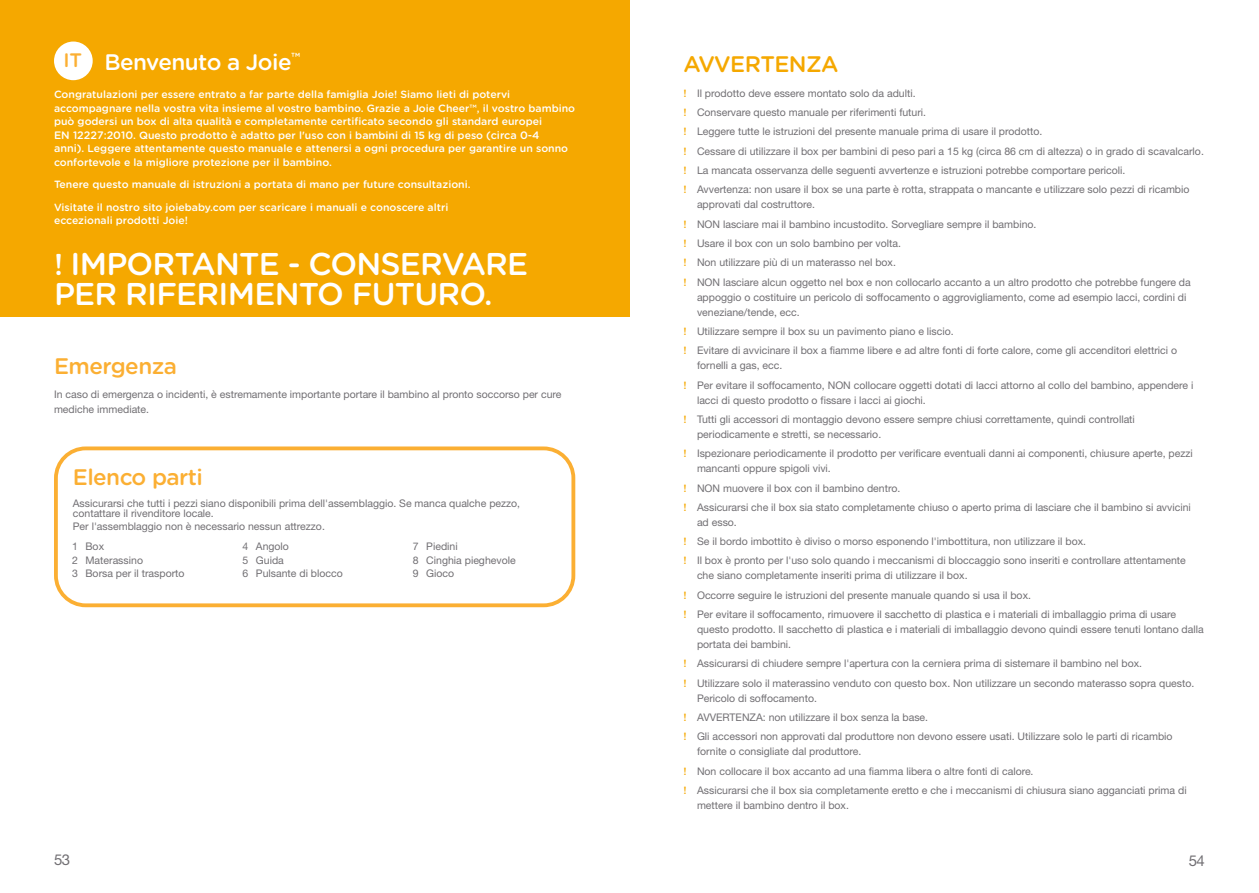
<style>
.page{position:relative;width:1259px;height:893px;background:#fff}
.page>*{position:absolute;margin:0;border:0;box-sizing:border-box;transform-origin:0 0}
.t1{font:500 31.5px/30px "Gotham Rounded";letter-spacing:-.025em;color:#fff}
.t2{font:500 22.5px "Gotham Rounded";letter-spacing:-.025em;color:#fbaf33}
.t3{font:500 22.5px "Gotham Rounded";letter-spacing:-.025em;color:#fff}
.t4{font:500 22.5px "Gotham Rounded";letter-spacing:-.025em;color:#f5a800}
.t5{font:500 19.5px "Gotham Rounded";color:#fbaf33}
.t6{font:15px "Helvetica Neue LT Std";color:#716f73}
.t7{font:10.5px/19.4px "Helvetica Neue LT Std";color:#716f73}
.t8{font:500 10.5px/13.5px "Gotham Rounded";color:#fff}
.s1{font-size:10.8px}
.s2{font-size:30px}
.s3{font-family:"Gotham Rounded";font-weight:500;color:#f5a800}
</style>
<div class="page">
<div style="left:54px;top:446px;width:521px;height:161px;border:4px solid #fbaf33;border-radius:30px"></div>
<div style="left:0;top:0;width:629px;height:317px;background:#f5a800"></div>
<div style="left:54px;top:42px;width:39px;height:38px;background:#fff;border-radius:50%"></div>
<h3 class="t5" style="left:63px;top:46px;width:20px">IT</h3>
<h2 class="t3" style="left:104px;top:46px;width:197px">Benvenuto a Joie<sup>™</sup></h2>
<p class="t8" style="left:54px;top:87px;width:522px">Congratulazioni per essere entrato a far parte della famiglia Joie! Siamo lieti di potervi accompagnare nella vostra vita insieme al vostro bambino. Grazie a Joie Cheer™, il vostro bambino può godersi un box di alta qualità e completamente certificato secondo gli standard europei<br><span class="s1">EN 12227:2010</span>. Questo prodotto è adatto per l'uso con i bambini di 15 kg di peso <span class="s1">(circa 0-4<br>anni)</span>. Leggere attentamente questo manuale e attenersi a ogni procedura per garantire un sonno confortevole e la migliore protezione per il bambino.</p>
<p class="t8" style="left:54px;top:173px;width:418px;line-height:22.5px">Tenere questo manuale di istruzioni a portata di mano per future consultazioni.<br>Visitate il nostro sito joiebaby.com per scaricare i manuali e conoscere altri</p>
<p class="t8" style="left:54px;top:213px;width:135px">eccezionali prodotti Joie!</p>
<h1 class="t1" style="left:54px;top:247px;width:476px"><span class="s2">!</span> IMPORTANTE - CONSERVARE<br>PER RIFERIMENTO FUTURO.</h1>
<h2 class="t2" style="left:54px;top:350px;width:124px">Emergenza</h2>
<p class="t7" style="left:54px;top:387px;width:509px;line-height:15px">In caso di emergenza o incidenti, è estremamente importante portare il bambino al pronto soccorso per cure mediche immediate.</p>
<h2 class="t2" style="left:73px;top:461px;width:132px">Elenco parti</h2>
<p class="t7" style="left:73px;top:498px;width:449px;line-height:10.5px">Assicurarsi che tutti i pezzi siano disponibili prima dell'assemblaggio. Se manca qualche pezzo, contattare il rivenditore locale.</p>
<p class="t7" style="left:73px;top:516px;width:254px">Per l'assemblaggio non è necessario nessun attrezzo.</p>
<p class="t7" style="left:72px;top:540px;width:114px;line-height:13.5px">1 Box<br>2 Materassino<br>3 Borsa per il trasporto</p>
<p class="t7" style="left:242px;top:540px;width:102px;line-height:13.5px">4 Angolo<br>5 Guida<br>6 Pulsante di blocco</p>
<p class="t7" style="left:413px;top:540px;width:104px;line-height:13.5px">7 Piedini<br>8 Cinghia pieghevole<br>9 Gioco</p>
<h2 class="t4" style="left:683px;top:48px;width:157px">AVVERTENZA</h2>
<p class="t7" style="left:683px;top:83px;width:522px"><span class="s3">!</span> Il prodotto deve essere montato solo da adulti.<br><span class="s3">!</span> Conservare questo manuale per riferimenti futuri.<br><span class="s3">!</span> Leggere tutte le istruzioni del presente manuale prima di usare il prodotto.<br><span class="s3">!</span> Cessare di utilizzare il box per bambini di peso pari a 15 kg (circa 86 cm di altezza) o in grado di scavalcarlo. <span class="s3">!</span> La mancata osservanza delle seguenti avvertenze e istruzioni potrebbe comportare pericoli.<br><span class="s3">!</span> Avvertenza: non usare il box se una parte è rotta, strappata o mancante e utilizzare solo pezzi di ricambio</p>
<p class="t7" style="left:683px;top:195px;width:509px;text-indent:14px">approvati dal costruttore.<br><span class="s3">!</span> NON lasciare mai il bambino incustodito. Sorvegliare sempre il bambino.<br><span class="s3">!</span> Usare il box con un solo bambino per volta.<br><span class="s3">!</span> Non utilizzare più di un materasso nel box.<br><span class="s3">!</span> NON lasciare alcun oggetto nel box e non collocarlo accanto a un altro prodotto che potrebbe fungere da</p>
<p class="t7" style="left:697px;top:289px;width:491px;line-height:15px">appoggio o costituire un pericolo di soffocamento o aggrovigliamento, come ad esempio lacci, cordini di veneziane/tende, ecc.</p>
<p class="t7" style="left:683px;top:321px;width:495px"><span class="s3">!</span> Utilizzare sempre il box su un pavimento piano e liscio.<br><span class="s3">!</span> Evitare di avvicinare il box a fiamme libere e ad altre fonti di forte calore, come gli accenditori elettrici o</p>
<p class="t7" style="left:683px;top:356px;width:511px;text-indent:14px">fornelli a gas, ecc.<br><span class="s3">!</span> Per evitare il soffocamento, NON collocare oggetti dotati di lacci attorno al collo del bambino, appendere i</p>
<p class="t7" style="left:683px;top:390px;width:453px;text-indent:14px">lacci di questo prodotto o fissare i lacci ai giochi.<br><span class="s3">!</span> Tutti gli accessori di montaggio devono essere sempre chiusi correttamente, quindi controllati</p>
<p class="t7" style="left:683px;top:424px;width:511px;text-indent:14px">periodicamente e stretti, se necessario.<br><span class="s3">!</span> Ispezionare periodicamente il prodotto per verificare eventuali danni ai componenti, chiusure aperte, pezzi</p>
<p class="t7" style="left:683px;top:459px;width:509px;text-indent:14px">mancanti oppure spigoli vivi.<br><span class="s3">!</span> NON muovere il box con il bambino dentro.<br><span class="s3">!</span> Assicurarsi che il box sia stato completamente chiuso o aperto prima di lasciare che il bambino si avvicini</p>
<p class="t7" style="left:683px;top:512px;width:504px;text-indent:14px">ad esso.<br><span class="s3">!</span> Se il bordo imbottito è diviso o morso esponendo l'imbottitura, non utilizzare il box.<br><span class="s3">!</span> Il box è pronto per l'uso solo quando i meccanismi di bloccaggio sono inseriti e controllare attentamente</p>
<p class="t7" style="left:683px;top:566px;width:494px;text-indent:14px">che siano completamente inseriti prima di utilizzare il box.<br><span class="s3">!</span> Occorre seguire le istruzioni del presente manuale quando si usa il box.<br><span class="s3">!</span> Per evitare il soffocamento, rimuovere il sacchetto di plastica e i materiali di imballaggio prima di usare</p>
<p class="t7" style="left:697px;top:622px;width:508px;line-height:15px">questo prodotto. Il sacchetto di plastica e i materiali di imballaggio devono quindi essere tenuti lontano dalla portata dei bambini.</p>
<p class="t7" style="left:683px;top:654px;width:512px"><span class="s3">!</span> Assicurarsi di chiudere sempre l'apertura con la cerniera prima di sistemare il bambino nel box.<br><span class="s3">!</span> Utilizzare solo il materassino venduto con questo box. Non utilizzare un secondo materasso sopra questo.</p>
<p class="t7" style="left:683px;top:688px;width:490px;text-indent:14px">Pericolo di soffocamento.<br><span class="s3">!</span> AVVERTENZA: non utilizzare il box senza la base.<br><span class="s3">!</span> Gli accessori non approvati dal produttore non devono essere usati. Utilizzare solo le parti di ricambio</p>
<p class="t7" style="left:683px;top:742px;width:505px;text-indent:14px">fornite o consigliate dal produttore.<br><span class="s3">!</span> Non collocare il box accanto ad una fiamma libera o altre fonti di calore.<br><span class="s3">!</span> Assicurarsi che il box sia completamente eretto e che i meccanismi di chiusura siano agganciati prima di</p>
<p class="t7" style="left:697px;top:795px;width:153px">mettere il bambino dentro il box.</p>
<h3 class="t6" style="left:54px;top:851px;width:18px">53</h3>
<h3 class="t6" style="left:1188px;top:851px;width:18px">54</h3>
</div>
